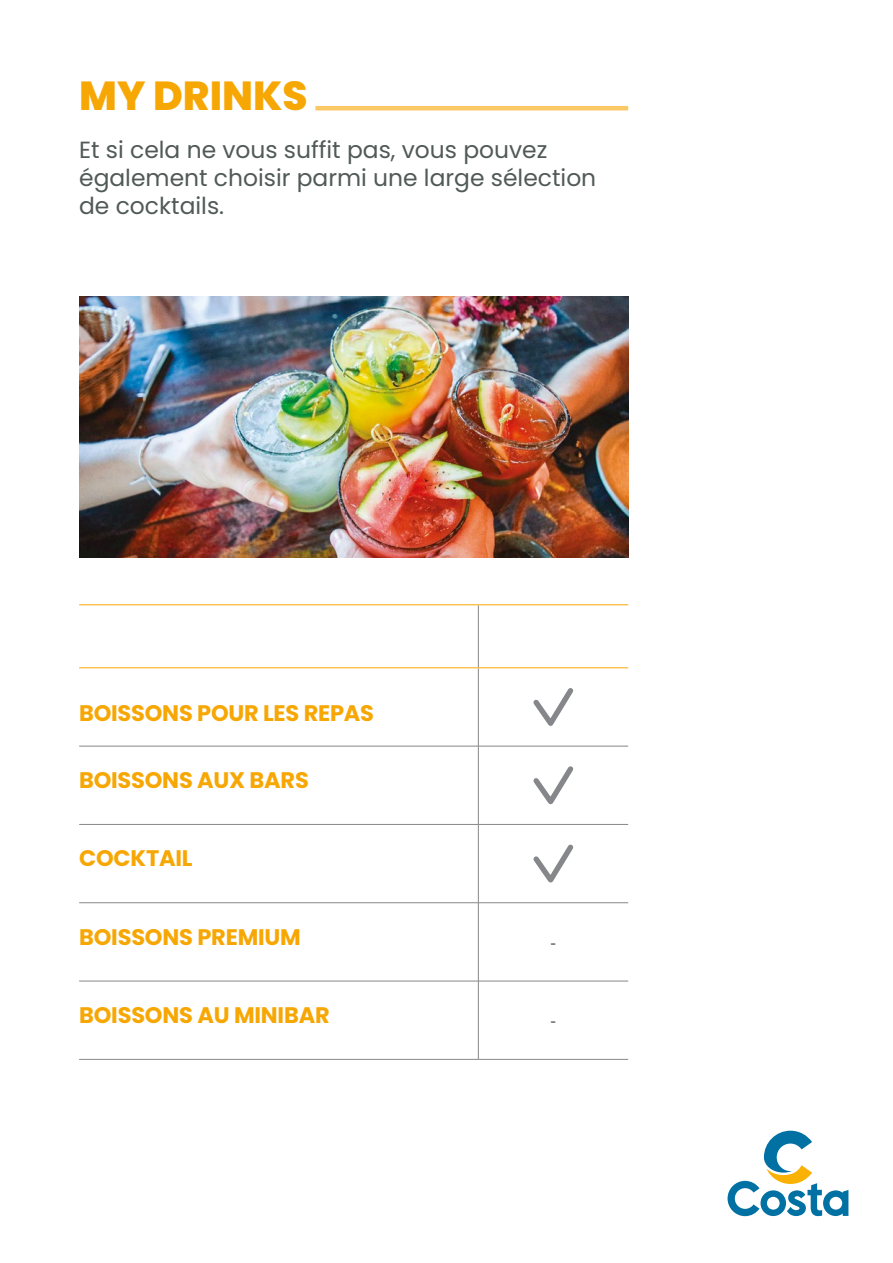
<style>
.page{position:relative;width:893px;height:1263px;background:#fff}
.page>*{position:absolute;margin:0;border:0;box-sizing:border-box;transform-origin:0 0}
.t1{font:800 40.5px "Poppins";color:#f7a704}
.t2{font:23.4px/28px "Poppins";color:#515a57}
.t3{font:700 22.5px "Poppins";letter-spacing:-.01em;color:#f7a704}
.t4{font:10.8px "Poppins";color:#000}
</style>
<div class="page">
<img style="left:79px;top:297px;width:549px;height:260px">
<hr style="left:315px;top:106px;width:313px;height:4px;background:#fac965">
<hr style="left:478px;top:605px;width:1px;height:62px;background:#868786">
<hr style="left:478px;top:668px;width:1px;height:78px;background:#868786">
<hr style="left:79px;top:746px;width:399px;height:1px;background:#868786">
<hr style="left:478px;top:746px;width:150px;height:1px;background:#868786">
<hr style="left:478px;top:746px;width:1px;height:78px;background:#868786">
<hr style="left:79px;top:824px;width:399px;height:1px;background:#868786">
<hr style="left:478px;top:824px;width:150px;height:1px;background:#868786">
<hr style="left:478px;top:824px;width:1px;height:79px;background:#868786">
<hr style="left:79px;top:902px;width:399px;height:1px;background:#868786">
<hr style="left:478px;top:902px;width:150px;height:1px;background:#868786">
<hr style="left:478px;top:903px;width:1px;height:78px;background:#868786">
<hr style="left:79px;top:981px;width:399px;height:1px;background:#868786">
<hr style="left:478px;top:981px;width:150px;height:1px;background:#868786">
<hr style="left:478px;top:981px;width:1px;height:78px;background:#868786">
<hr style="left:79px;top:1059px;width:399px;height:1px;background:#868786">
<hr style="left:478px;top:1059px;width:150px;height:1px;background:#868786">
<hr style="left:79px;top:604px;width:399px;height:1px;background:#f7a704">
<hr style="left:478px;top:604px;width:150px;height:1px;background:#f7a704">
<hr style="left:79px;top:667px;width:399px;height:1px;background:#f7a704">
<hr style="left:478px;top:667px;width:150px;height:1px;background:#f7a704">
<svg style="left:533px;top:688px;width:41px;height:38px"></svg>
<svg style="left:533px;top:766px;width:41px;height:39px"></svg>
<svg style="left:533px;top:844px;width:41px;height:39px"></svg>
<svg style="left:727px;top:1131px;width:121px;height:85px"></svg>
<h1 class="t1" style="left:79px;top:72px;width:230px">MY DRINKS</h1>
<p class="t2" style="left:79px;top:136px;width:519px">Et si cela ne vous suffit pas, vous pouvez également choisir parmi une large sélection de cocktails.</p>
<p class="t3" style="left:79px;top:700px;width:296px">BOISSONS POUR LES REPAS</p>
<p class="t3" style="left:79px;top:767px;width:231px">BOISSONS AUX BARS</p>
<p class="t3" style="left:79px;top:845px;width:115px">COCKTAIL</p>
<p class="t3" style="left:79px;top:924px;width:223px">BOISSONS PREMIUM</p>
<p class="t3" style="left:79px;top:1002px;width:252px">BOISSONS AU MINIBAR</p>
<p class="t4" style="left:550px;top:937px;width:7px">-</p>
<p class="t4" style="left:550px;top:1016px;width:7px">-</p>
</div>
